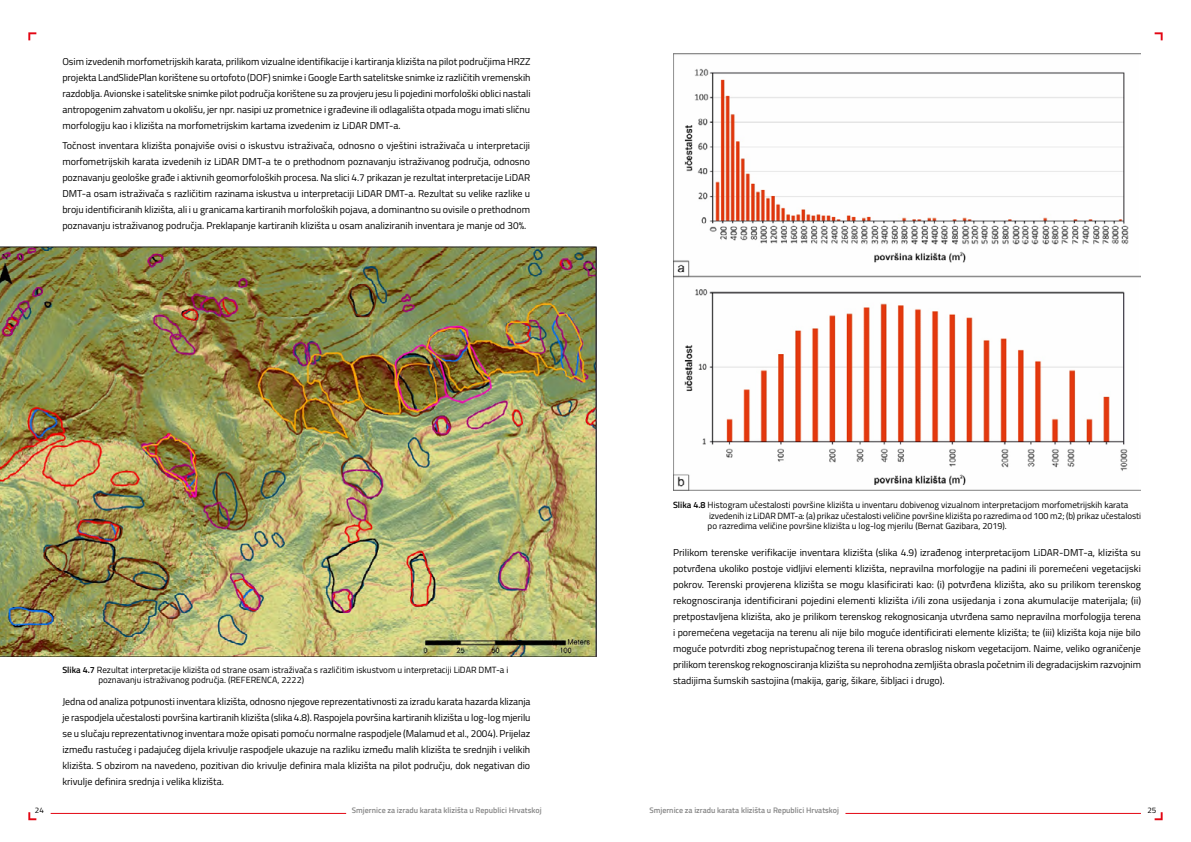
<style>
.page{position:relative;width:1191px;height:842px;background:#fff}
.page>*{position:absolute;margin:0;border:0;box-sizing:border-box;transform-origin:0 0}
.t1{font:10px/16px "Titillium Web";color:#000;text-align:justify}
.t2{font:9px/10.8px "Titillium Web";color:#000}
.t3{font:600 8px "Titillium Web";color:#878787}
.t4{font:8px "Titillium Web";color:#000}
.s1{font-weight:600}
</style>
<div class="page">
<hr style="left:845px;top:813px;width:296px;height:1px;background:#e30613">
<hr style="left:51px;top:813px;width:295px;height:1px;background:#e30613">
<svg style="left:1154px;top:812px;width:8px;height:8px"></svg>
<svg style="left:28px;top:812px;width:8px;height:8px"></svg>
<svg style="left:1154px;top:32px;width:8px;height:8px"></svg>
<svg style="left:28px;top:32px;width:8px;height:8px"></svg>
<img style="left:0;top:247px;width:596px;height:409px">
<img style="left:673px;top:54px;width:467px;height:436px">
<p class="t1" style="left:62px;top:53px;width:469px">Osim izvedenih morfometrijskih karata, prilikom vizualne identifikacije i kartiranja klizišta na pilot područjima HRZZ projekta LandSlidePlan korištene su ortofoto (DOF) snimke i Google Earth satelitske snimke iz različitih vremenskih razdoblja. Avionske i satelitske snimke pilot područja korištene su za provjeru jesu li pojedini morfološki oblici nastali antropogenim zahvatom u okolišu, jer npr. nasipi uz prometnice i građevine ili odlagališta otpada mogu imati sličnu morfologiju kao i klizišta na morfometrijskim kartama izvedenim iz LiDAR DMT-a.</p>
<p class="t1" style="left:62px;top:137px;width:469px">Točnost inventara klizišta ponajviše ovisi o iskustvu istraživača, odnosno o vještini istraživača u interpretaciji morfometrijskih karata izvedenih iz LiDAR DMT-a te o prethodnom poznavanju istraživanog područja, odnosno poznavanju geološke građe i aktivnih geomorfoloških procesa. Na slici 4.7 prikazan je rezultat interpretacije LiDAR DMT-a osam istraživača s različitim razinama iskustva u interpretaciji LiDAR DMT-a. Rezultat su velike razlike u broju identificiranih klizišta, ali i u granicama kartiranih morfoloških pojava, a dominantno su ovisile o prethodnom poznavanju istraživanog područja. Preklapanje kartiranih klizišta u osam analiziranih inventara je manje od 30%.</p>
<p class="t2" style="left:98px;top:664px;width:411px;text-indent:-36px"><span class="s1">Slika 4.7</span> Rezultat interpretacije klizišta od strane osam istraživača s različitim iskustvom u interpretaciji LiDAR DMT-a i poznavanju istraživanog područja. (REFERENCA, 2222)</p>
<p class="t1" style="left:62px;top:693px;width:470px">Jedna od analiza potpunosti inventara klizišta, odnosno njegove reprezentativnosti za izradu karata hazarda klizanja je raspodjela učestalosti površina kartiranih klizišta (slika 4.8). Raspojela površina kartiranih klizišta u log-log mjerilu se u slučaju reprezentativnog inventara može opisati pomoću normalne raspodjele (Malamud et al., 2004). Prijelaz između rastućeg i padajućeg dijela krivulje raspodjele ukazuje na razliku između malih klizišta te srednjih i velikih klizišta. S obzirom na navedeno, pozitivan dio krivulje definira mala klizišta na pilot području, dok negativan dio krivulje definira srednja i velika klizišta.</p>
<p class="t2" style="left:707px;top:499px;width:435px;text-indent:-35px"><span class="s1">Slika 4.8</span> Histogram učestalosti površine klizišta u inventaru dobivenog vizualnom interpretacijom morfometrijskih karata izvedenih iz LiDAR DMT-a: (a) prikaz učestalosti veličine površine klizišta po razredima od 100 m2; (b) prikaz učestalosti po razredima veličine površine klizišta u log-log mjerilu (Bernat Gazibara, 2019).</p>
<p class="t1" style="left:673px;top:544px;width:469px">Prilikom terenske verifikacije inventara klizišta (slika 4.9) izrađenog interpretacijom LiDAR-DMT-a, klizišta su potvrđena ukoliko postoje vidljivi elementi klizišta, nepravilna morfologije na padini ili poremećeni vegetacijski pokrov. Terenski provjerena klizišta se mogu klasificirati kao: (i) potvrđena klizišta, ako su prilikom terenskog rekognosciranja identificirani pojedini elementi klizišta i/ili zona usijedanja i zona akumulacije materijala; (ii) pretpostavljena klizišta, ako je prilikom terenskog rekognosicanja utvrđena samo nepravilna morfologija terena i poremećena vegetacija na terenu ali nije bilo moguće identificirati elemente klizišta; te (iii) klizišta koja nije bilo moguće potvrditi zbog nepristupačnog terena ili terena obraslog niskom vegetacijom. Naime, veliko ograničenje prilikom terenskog rekognosciranja klizišta su neprohodna zemljišta obrasla početnim ili degradacijskim razvojnim stadijima šumskih sastojina (makija, garig, šikare, šibljaci i drugo).</p>
<p class="t4" style="left:35px;top:804px;width:10px">24</p>
<p class="t3" style="left:352px;top:804px;width:191px">Smjernice za izradu karata klizišta u Republici Hrvatskoj</p>
<p class="t3" style="left:649px;top:804px;width:191px">Smjernice za izradu karata klizišta u Republici Hrvatskoj</p>
<p class="t4" style="left:1147px;top:804px;width:10px">25</p>
</div>
